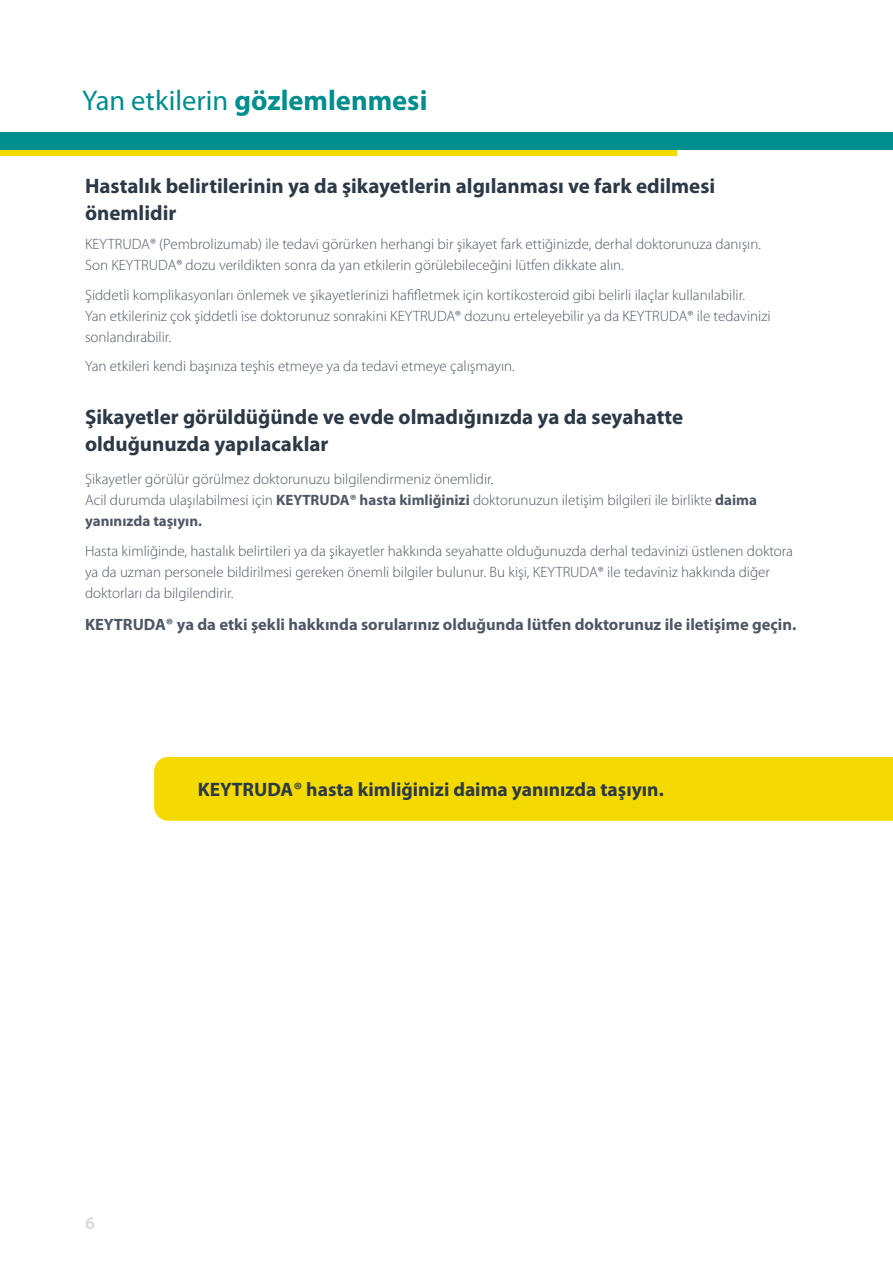
<style>
.page{position:relative;width:893px;height:1263px;background:#fff}
.page>*{position:absolute;margin:0;border:0;box-sizing:border-box;transform-origin:0 0}
.t1{font:700 28.5px "Myriad Pro";color:#008e8e}
.t2{font:700 21px/27px "Myriad Pro";color:#2c3946}
.t3{font:700 19.5px "Myriad Pro";color:#2c3946}
.t4{font:700 18px "Myriad Pro";color:#dadce0}
.t5{font:700 16.5px "Myriad Pro";color:#4e5865}
.t6{font:300 15px/21px "Myriad Pro";color:#4e5865}
.s1{font-weight:400}
.s2{font-weight:700}
</style>
<div class="page">
<div style="left:0;top:132px;width:893px;height:18px;background:#008e8e"></div>
<div style="left:0;top:150px;width:677px;height:6px;background:#f4da00"></div>
<div style="left:154px;top:757px;width:739px;height:64px;background:#f4da00"></div>
<h1 class="t1" style="left:82px;top:82px;width:347px"><span class="s1">Yan etkilerin</span> gözlemlenmesi</h1>
<h2 class="t2" style="left:85px;top:171px;width:632px">Hastalık belirtilerinin ya da şikayetlerin algılanması ve fark edilmesi önemlidir</h2>
<p class="t6" style="left:85px;top:234px;width:677px">KEYTRUDA® (Pembrolizumab) ile tedavi görürken herhangi bir şikayet fark ettiğinizde, derhal doktorunuza danışın.<br>Son KEYTRUDA® dozu verildikten sonra da yan etkilerin görülebileceğini lütfen dikkate alın.</p>
<p class="t6" style="left:85px;top:284px;width:687px">Şiddetli komplikasyonları önlemek ve şikayetlerinizi hafifletmek için kortikosteroid gibi belirli ilaçlar kullanılabilir.<br>Yan etkileriniz çok şiddetli ise doktorunuz sonrakini KEYTRUDA® dozunu erteleyebilir ya da KEYTRUDA® ile tedavinizi sonlandırabilir.</p>
<p class="t6" style="left:85px;top:356px;width:431px">Yan etkileri kendi başınıza teşhis etmeye ya da tedavi etmeye çalışmayın.</p>
<h2 class="t2" style="left:85px;top:402px;width:600px">Şikayetler görüldüğünde ve evde olmadığınızda ya da seyahatte olduğunuzda yapılacaklar</h2>
<p class="t6" style="left:85px;top:469px;width:673px">Şikayetler görülür görülmez doktorunuzu bilgilendirmeniz önemlidir.<br>Acil durumda ulaşılabilmesi için <span class="s2">KEYTRUDA® hasta kimliğinizi</span> doktorunuzun iletişim bilgileri ile birlikte <span class="s2">daima yanınızda taşıyın.</span></p>
<p class="t6" style="left:85px;top:541px;width:710px">Hasta kimliğinde, hastalık belirtileri ya da şikayetler hakkında seyahatte olduğunuzda derhal tedavinizi üstlenen doktora ya da uzman personele bildirilmesi gereken önemli bilgiler bulunur. Bu kişi, KEYTRUDA® ile tedaviniz hakkında diğer doktorları da bilgilendirir.</p>
<p class="t5" style="left:85px;top:614px;width:713px">KEYTRUDA® ya da etki şekli hakkında sorularınız olduğunda lütfen doktorunuz ile iletişime geçin.</p>
<h3 class="t3" style="left:198px;top:777px;width:467px">KEYTRUDA® hasta kimliğinizi daima yanınızda taşıyın.</h3>
<p class="t4" style="left:85px;top:1211px;width:11px">6</p>
</div>
